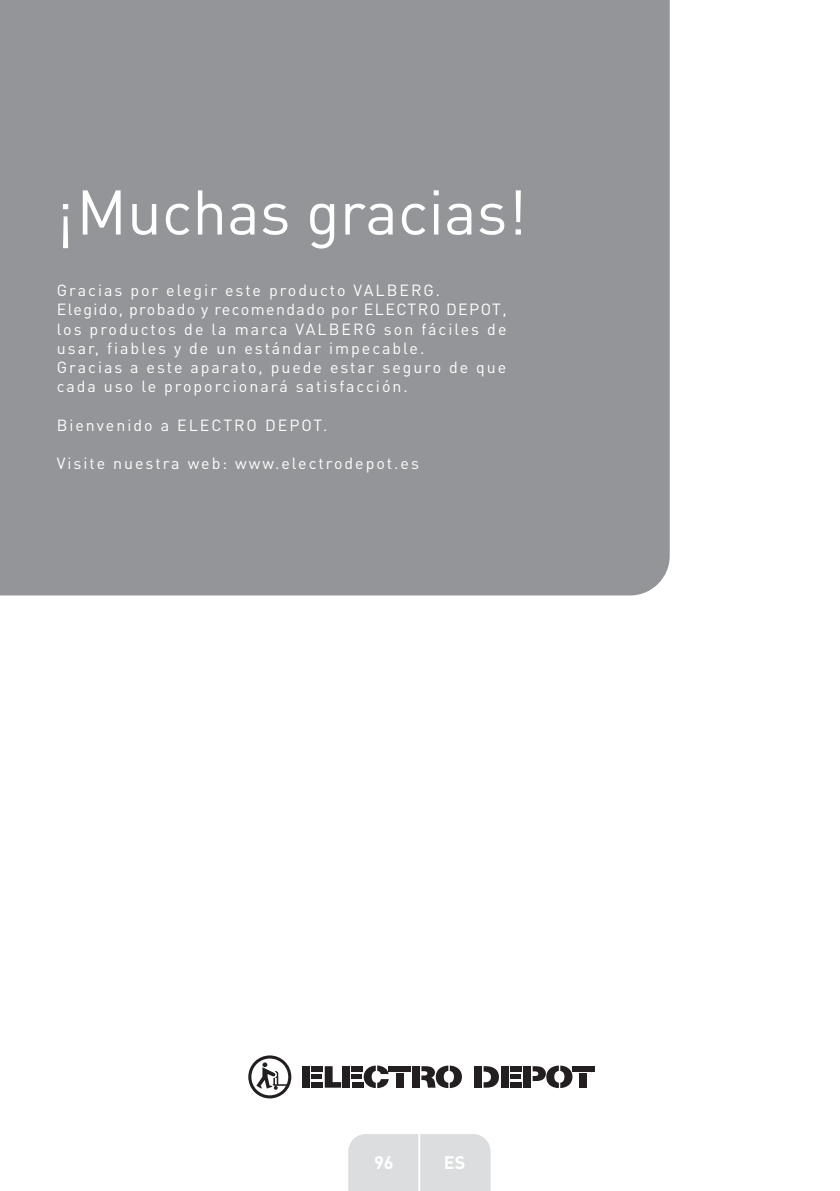
<style>
.page{position:relative;width:840px;height:1191px;background:#fff}
.page>*{position:absolute;margin:0;border:0;box-sizing:border-box;transform-origin:0 0}
.t1{font:62px "DIN Pro";color:#fff}
.t2{font:700 18px "DIN Pro";color:#fff}
.t3{font:16px/19.2px "DIN Pro";letter-spacing:.125em;color:#fff}
</style>
<div class="page">
<div style="left:348px;top:1134px;width:142px;height:57px;background:#dcdddf"></div>
<hr style="left:418px;top:1111px;width:2px;height:80px;background:#fff">
<div style="left:0;top:0;width:669px;height:595px;background:#939598"></div>
<svg style="left:324px;top:1066px;width:17px;height:21px"></svg>
<div style="left:351px;top:1074px;width:10px;height:5px;background:#231f20"></div>
<div style="left:351px;top:1066px;width:12px;height:5px;background:#231f20"></div>
<div style="left:351px;top:1082px;width:12px;height:5px;background:#231f20"></div>
<div style="left:342px;top:1066px;width:8px;height:21px;background:#231f20"></div>
<div style="left:311px;top:1074px;width:10px;height:5px;background:#231f20"></div>
<div style="left:311px;top:1066px;width:12px;height:5px;background:#231f20"></div>
<div style="left:311px;top:1082px;width:12px;height:5px;background:#231f20"></div>
<div style="left:302px;top:1066px;width:8px;height:21px;background:#231f20"></div>
<div style="left:412px;top:1066px;width:8px;height:21px;background:#231f20"></div>
<svg style="left:421px;top:1065px;width:40px;height:23px"></svg>
<svg style="left:363px;top:1065px;width:25px;height:23px"></svg>
<div style="left:388px;top:1066px;width:23px;height:5px;background:#231f20"></div>
<div style="left:395px;top:1073px;width:8px;height:14px;background:#231f20"></div>
<div style="left:510px;top:1074px;width:10px;height:5px;background:#231f20"></div>
<div style="left:510px;top:1066px;width:11px;height:5px;background:#231f20"></div>
<div style="left:510px;top:1082px;width:11px;height:5px;background:#231f20"></div>
<div style="left:500px;top:1066px;width:8px;height:21px;background:#231f20"></div>
<div style="left:474px;top:1066px;width:8px;height:21px;background:#231f20"></div>
<svg style="left:483px;top:1066px;width:15px;height:21px"></svg>
<div style="left:572px;top:1066px;width:22px;height:5px;background:#231f20"></div>
<div style="left:579px;top:1073px;width:8px;height:14px;background:#231f20"></div>
<div style="left:523px;top:1066px;width:8px;height:21px;background:#231f20"></div>
<svg style="left:532px;top:1065px;width:40px;height:23px"></svg>
<svg style="left:248px;top:1055px;width:43px;height:43px"></svg>
<h1 class="t1" style="left:57px;top:170px;width:471px">¡Muchas gracias!</h1>
<p class="t3" style="left:57px;top:280px;width:451px">Gracias por elegir este producto VALBERG.<br>Elegido, probado y recomendado por ELECTRO DEPOT, los productos de la marca VALBERG son fáciles de usar, fiables y de un estándar impecable.<br>Gracias a este aparato, puede estar seguro de que cada uso le proporcionará satisfacción.</p>
<p class="t3" style="left:57px;top:414px;width:272px">Bienvenido a ELECTRO DEPOT.</p>
<p class="t3" style="left:57px;top:453px;width:363px">Visite nuestra web: www.electrodepot.es</p>
<p class="t2" style="left:374px;top:1147px;width:21px">96</p>
<p class="t2" style="left:443px;top:1147px;width:23px">ES</p>
</div>
